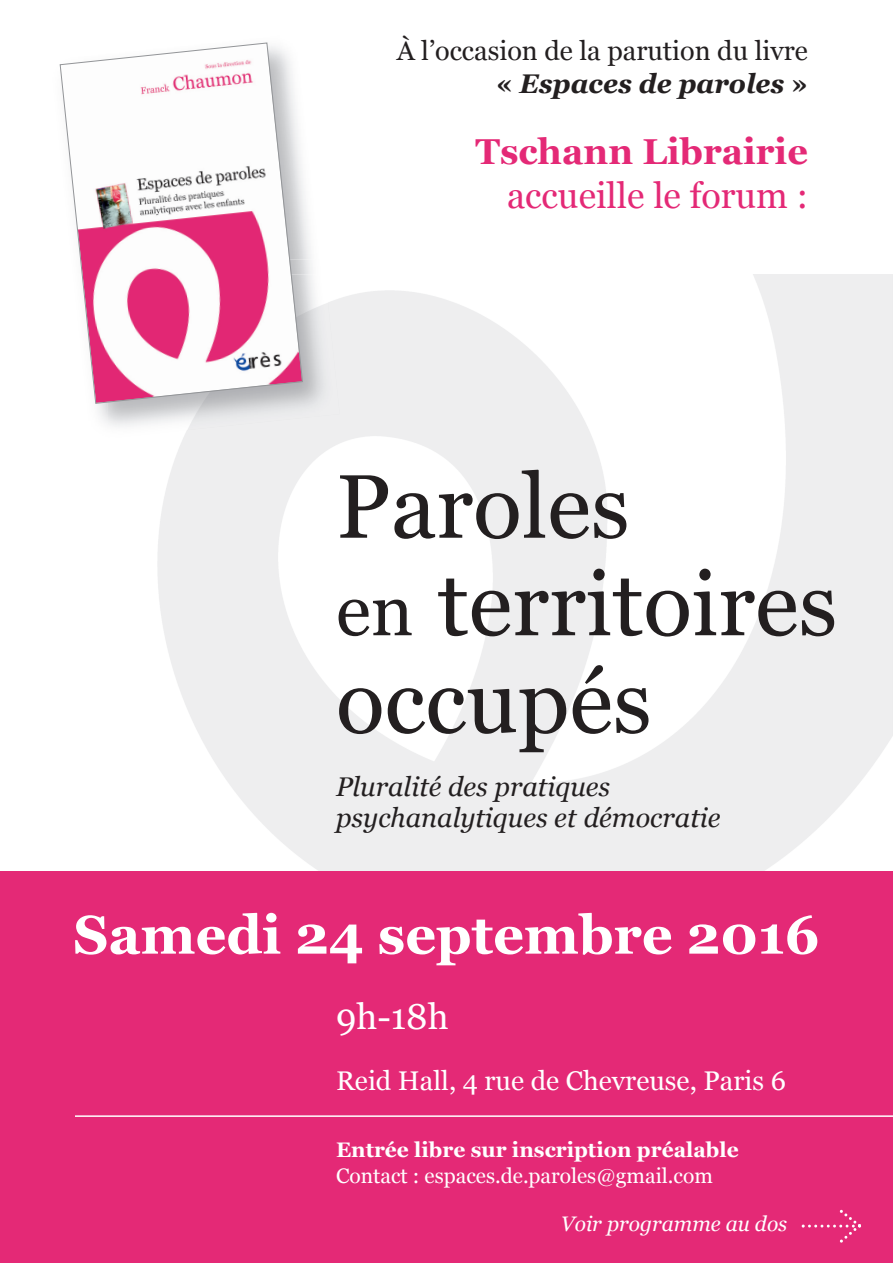
<style>
.page{position:relative;width:893px;height:1263px;background:#fff}
.page>*{position:absolute;margin:0;border:0;box-sizing:border-box;transform-origin:0 0}
.t1{font:90px/97.5px "Georgia";color:#231f20}
.t2{font:700 54px "Georgia";color:#fff}
.t3{font:36px "Georgia";color:#e42976}
.t4{font:700 36px "Georgia";color:#e42976}
.t5{font:36px "Georgia";color:#fff}
.t6{font:italic 27px/31.5px "Georgia";color:#231f20}
.t7{font:27px/32.4px "Georgia";color:#231f20;text-align:right}
.t8{font:27px "Georgia";color:#fff}
.t9{font:21px "Georgia";color:#fff}
.t10{font:700 21px "Georgia";color:#fff}
.t11{font:italic 21px "Georgia";color:#fff}
.s1{font-weight:700}
.s2{font-weight:700;font-style:italic}
.s3{font-size:72px}
</style>
<div class="page">
<img style="left:107px;top:274px;width:785px;height:598px">
<div style="left:0;top:872px;width:892px;height:391px;background:#e42976"></div>
<hr style="left:75px;top:1115px;width:817px;height:2px;background:#fff">
<svg style="left:802px;top:1209px;width:59px;height:34px"></svg>
<img style="left:107px;top:274px;width:233px;height:164px">
<svg style="left:59px;top:42px;width:244px;height:362px"></svg>
<p class="t7" style="left:397px;top:35px;width:413px">À l’occasion de la parution du livre <span class="s1">«</span> <span class="s2">Espaces de paroles</span> <span class="s1">»</span></p>
<h3 class="t4" style="left:475px;top:131px;width:334px">Tschann Librairie</h3>
<h3 class="t3" style="left:507px;top:175px;width:302px">accueille le forum :</h3>
<h1 class="t1" style="left:336px;top:457px;width:503px">Paroles<br><span class="s3">en</span> territoires occupés</h1>
<p class="t6" style="left:336px;top:770px;width:386px">Pluralité des pratiques psychanalytiques et démocratie</p>
<h2 class="t2" style="left:73px;top:904px;width:748px">Samedi 24 septembre 2016</h2>
<h3 class="t5" style="left:336px;top:996px;width:114px">9h-18h</h3>
<p class="t8" style="left:336px;top:1065px;width:451px">Reid Hall, 4 rue de Chevreuse, Paris 6</p>
<p class="t10" style="left:336px;top:1138px;width:404px">Entrée libre sur inscription préalable</p>
<p class="t9" style="left:336px;top:1163px;width:378px">Contact : espaces.de.paroles@gmail.com</p>
<p class="t11" style="left:561px;top:1211px;width:228px">Voir programme au dos</p>
</div>
